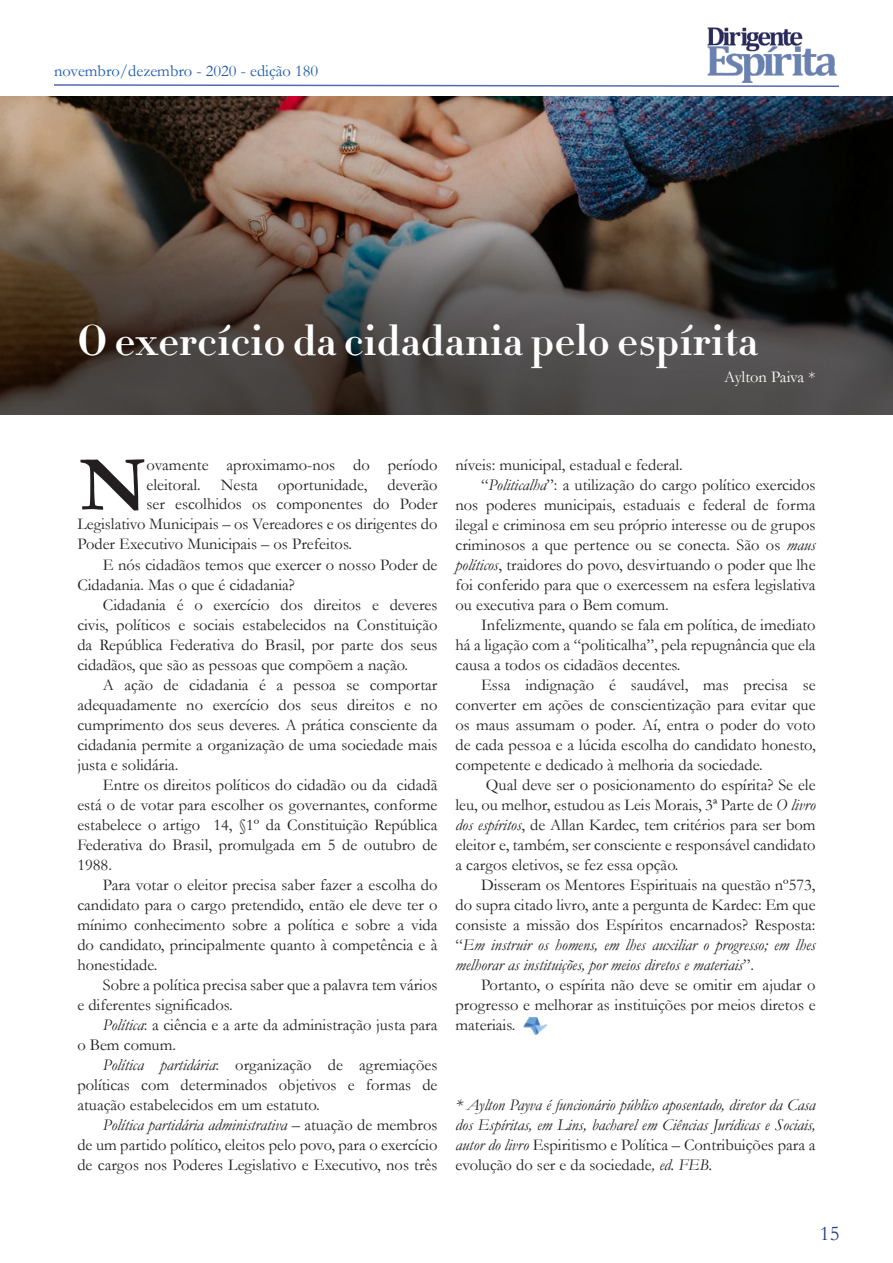
<style>
.page{position:relative;width:893px;height:1263px;background:#fff}
.page>*{position:absolute;margin:0;border:0;box-sizing:border-box;transform-origin:0 0}
.t1{font:700 78.75px "Garamond";color:#231f20}
.t2{font:42px "Didot HTF B06 Bold";color:#fff}
.t3{font:21px "Garamond";color:#253f8e}
.t4{font:16.5px/20px "Garamond";color:#231f20;text-align:justify}
.t5{font:italic 16.5px/20px "Garamond";color:#231f20;text-align:justify}
.t6{font:16.5px "Garamond";color:#1e5baa}
.t7{font:16.5px "Garamond";color:#fff}
.s1{font-style:italic}
.s2{font-style:normal}
</style>
<div class="page">
<svg style="left:54px;top:84px;width:785px;height:3px"></svg>
<img style="left:707px;top:27px;width:130px;height:56px">
<img style="left:0;top:96px;width:893px;height:318px">
<img style="left:523px;top:1017px;width:24px;height:17px">
<p class="t6" style="left:54px;top:60px;width:266px">novembro/dezembro - 2020 - edição 180</p>
<p class="t2" style="left:77px;top:313px;width:682px">O exercício da cidadania pelo espírita</p>
<p class="t7" style="left:724px;top:365px;width:93px">Aylton Paiva *</p>
<p class="t1" style="left:80px;top:431px;width:68px">N</p>
<p class="t4" style="left:147px;top:454px;width:292px">ovamente aproximamo-nos do período</p>
<p class="t4" style="left:147px;top:474px;width:292px">eleitoral. Nesta oportunidade, deverão</p>
<p class="t4" style="left:147px;top:494px;width:292px">ser escolhidos os componentes do Poder</p>
<p class="t4" style="left:77px;top:514px;width:362px">Legislativo Municipais – os Vereadores e os dirigentes do</p>
<p class="t4" style="left:77px;top:534px;width:276px">Poder Executivo Municipais – os Prefeitos.</p>
<p class="t4" style="left:77px;top:554px;width:362px;text-indent:26px">E nós cidadãos temos que exercer o nosso Poder de<br>Cidadania. Mas o que é cidadania?</p>
<p class="t4" style="left:77px;top:594px;width:362px;text-indent:26px">Cidadania é o exercício dos direitos e deveres civis, políticos e sociais estabelecidos na Constituição da República Federativa do Brasil, por parte dos seus cidadãos, que são as pessoas que compõem a nação.</p>
<p class="t4" style="left:77px;top:674px;width:362px;text-indent:26px">A ação de cidadania é a pessoa se comportar adequadamente no exercício dos seus direitos e no cumprimento dos seus deveres. A prática consciente da cidadania permite a organização de uma sociedade mais justa e solidária.</p>
<p class="t4" style="left:77px;top:774px;width:362px;text-indent:26px">Entre os direitos políticos do cidadão ou da cidadã está o de votar para escolher os governantes, conforme estabelece o artigo 14, §1º da Constituição República Federativa do Brasil, promulgada em 5 de outubro de 1988.</p>
<p class="t4" style="left:77px;top:874px;width:362px;text-indent:26px">Para votar o eleitor precisa saber fazer a escolha do candidato para o cargo pretendido, então ele deve ter o mínimo conhecimento sobre a política e sobre a vida do candidato, principalmente quanto à competência e à honestidade.</p>
<p class="t4" style="left:77px;top:974px;width:362px;text-indent:26px">Sobre a política precisa saber que a palavra tem vários e diferentes significados.</p>
<p class="t4" style="left:77px;top:1014px;width:362px;text-indent:26px"><span class="s1">Política</span>: a ciência e a arte da administração justa para o Bem comum.</p>
<p class="t4" style="left:77px;top:1054px;width:362px;text-indent:26px"><span class="s1">Política partidária</span>: organização de agremiações políticas com determinados objetivos e formas de atuação estabelecidos em um estatuto.</p>
<p class="t4" style="left:77px;top:1114px;width:362px;text-indent:26px"><span class="s1">Política partidária administrativa</span> – atuação de membros de um partido político, eleitos pelo povo, para o exercício de cargos nos Poderes Legislativo e Executivo, nos três</p>
<p class="t4" style="left:455px;top:454px;width:229px">níveis: municipal, estadual e federal.</p>
<p class="t4" style="left:455px;top:474px;width:362px;text-indent:26px">“<span class="s1">Politicalha</span>”: a utilização do cargo político exercidos nos poderes municipais, estaduais e federal de forma ilegal e criminosa em seu próprio interesse ou de grupos criminosos a que pertence ou se conecta. São os <span class="s1">maus políticos</span>, traidores do povo, desvirtuando o poder que lhe foi conferido para que o exercessem na esfera legislativa ou executiva para o Bem comum.</p>
<p class="t4" style="left:455px;top:614px;width:362px;text-indent:26px">Infelizmente, quando se fala em política, de imediato há a ligação com a “politicalha”, pela repugnância que ela causa a todos os cidadãos decentes.</p>
<p class="t4" style="left:455px;top:674px;width:362px;text-indent:26px">Essa indignação é saudável, mas precisa se converter em ações de conscientização para evitar que os maus assumam o poder. Aí, entra o poder do voto de cada pessoa e a lúcida escolha do candidato honesto, competente e dedicado à melhoria da sociedade.</p>
<p class="t4" style="left:455px;top:774px;width:362px;text-indent:30px">Qual deve ser o posicionamento do espírita? Se ele leu, ou melhor, estudou as Leis Morais, 3ª Parte de <span class="s1">O livro dos espíritos</span>, de Allan Kardec, tem critérios para ser bom eleitor e, também, ser consciente e responsável candidato a cargos eletivos, se fez essa opção.</p>
<p class="t4" style="left:455px;top:874px;width:362px;text-indent:26px">Disseram os Mentores Espirituais na questão nº573, do supra citado livro, ante a pergunta de Kardec: Em que consiste a missão dos Espíritos encarnados? Resposta: “<span class="s1">Em instruir os homens, em lhes auxiliar o progresso; em lhes melhorar as instituições, por meios diretos e materiais</span>”.</p>
<p class="t4" style="left:455px;top:974px;width:362px;text-indent:26px">Portanto, o espírita não deve se omitir em ajudar o progresso e melhorar as instituições por meios diretos e materiais.</p>
<p class="t5" style="left:455px;top:1094px;width:362px">* Aylton Payva é funcionário público aposentado, diretor da Casa dos Espíritas, em Lins, bacharel em Ciências Jurídicas e Sociais, autor do livro <span class="s2">Espiritismo e Política – Contribuições para a evolução do ser e da sociedade</span>, ed. FEB.</p>
<p class="t3" style="left:820px;top:1219px;width:21px">15</p>
</div>
